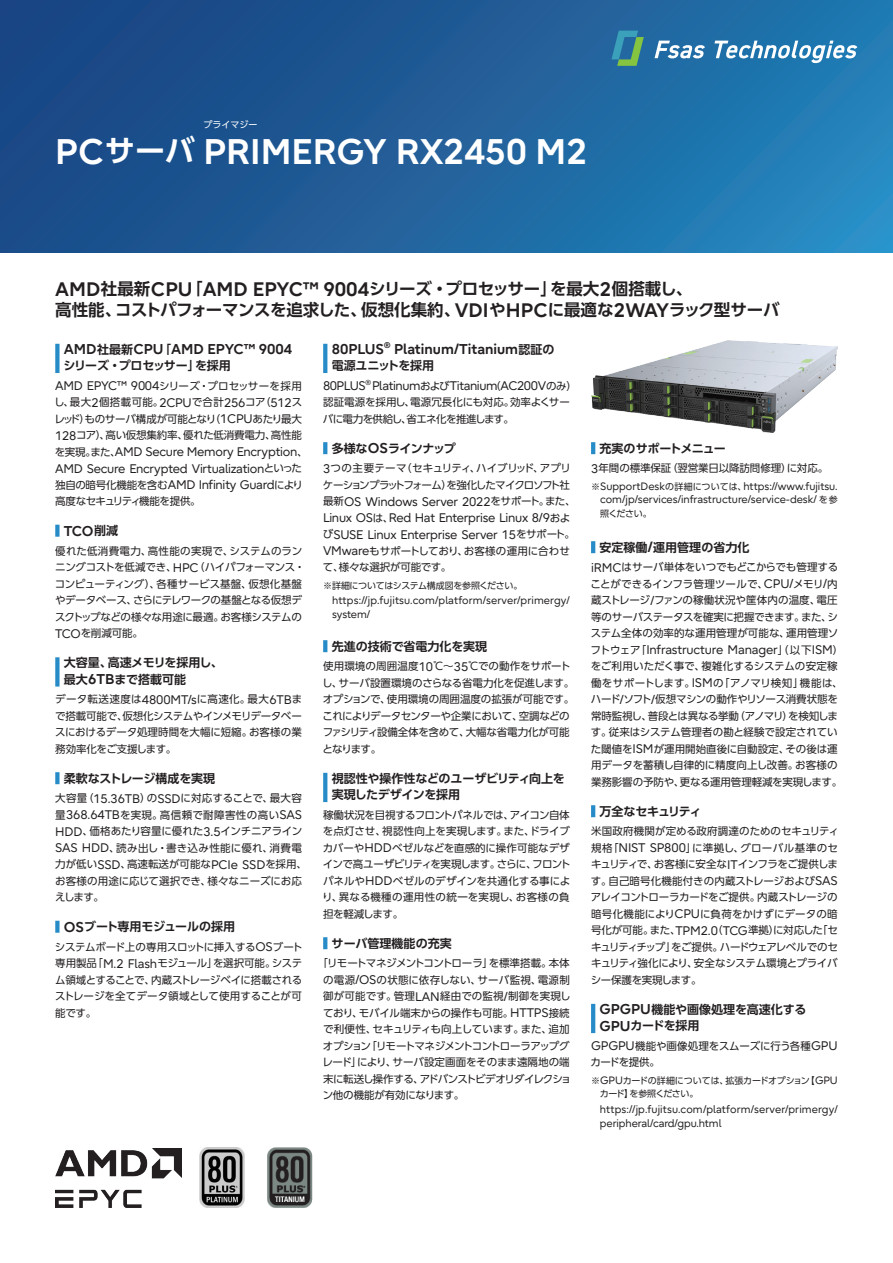
<style>
.page{position:relative;width:893px;height:1263px;background:#fff}
.page>*{position:absolute;margin:0;border:0;box-sizing:border-box;transform-origin:0 0}
.Document_Header{font:700 35.4px "Fujitsu Infinity Pro";color:#fff}
.Introduction{font:700 16.5px "UD Shin Go Pro De";letter-spacing:-.015em;color:#231f20}
.Subheadline2{font:700 14.1px "Fujitsu Infinity Pro";color:#231f20}
.Subheadline{font:700 14.1px "Fujitsu Infinity Pro";color:#231f20}
.Body{font:12.45px/16.5px "Fujitsu Infinity Pro";letter-spacing:-.02em;color:#231f20}
.Subheadline2-2{font:700 12px/16.5px "UD Shin Go Pro De";letter-spacing:-.01em;color:#231f20}
.Subheadline-2{font:700 12px "UD Shin Go Pro De";color:#231f20}
.Subheadline-3{font:700 12px "UD Shin Go Pro De";letter-spacing:-.055em;color:#231f20}
.Subheadline-4{font:700 12px "UD Shin Go Pro De";letter-spacing:-.03em;color:#231f20}
.Subheadline-5{font:700 12px "UD Shin Go Pro De";letter-spacing:-.05em;color:#231f20}
.Note-6pt{font:10.65px/13.5px "Fujitsu Infinity Pro";color:#231f20}
.Body-2{font:10.5px/16.5px "UD Shin Go Pro";letter-spacing:-.015em;color:#231f20}
.Body-3{font:10.5px/16.5px "UD Shin Go Pro";letter-spacing:-.065em;color:#231f20}
.Body-4{font:10.5px/16.5px "UD Shin Go Pro";letter-spacing:-.04em;color:#231f20}
.Body-5{font:10.5px "UD Shin Go Pro";letter-spacing:-.055em;color:#231f20}
.Note-6pt-2{font:9px/13.5px "UD Shin Go Pro";letter-spacing:-.035em;color:#231f20}
.Document_Header-2{font:9px "UD Shin Go Pro";color:#fff}
.s1{font-family:"UD Shin Go Pro De";font-size:30px}
.s2{font-family:"Fujitsu Infinity Pro";font-size:19.5px}
.s3{font-family:"UD Shin Go Pro De";font-size:12px}
.s4{font-family:"Fujitsu Infinity Pro";font-size:12.45px}
.s5{font-family:"UD Shin Go Pro";font-size:10.5px}
.s6{font-family:"Fujitsu Infinity Pro";font-size:14.1px}
.s7{font-family:"UD Shin Go Pro";font-size:9px}
.s8{font-family:"Fujitsu Infinity Pro";font-size:10.65px}
</style>
<div class="page">
<div style="left:0;top:0;width:893px;height:253px;background:linear-gradient(to right,#194280,#2582b9)"></div>
<svg style="left:611px;top:31px;width:33px;height:35px"></svg>
<svg style="left:655px;top:41px;width:50px;height:17px"></svg>
<svg style="left:714px;top:41px;width:143px;height:22px"></svg>
<img style="left:591px;top:340px;width:247px;height:93px">
<div style="left:55px;top:344px;width:5px;height:29px;background:#268bc7"></div>
<div style="left:55px;top:525px;width:5px;height:12px;background:#268bc7"></div>
<div style="left:55px;top:657px;width:5px;height:29px;background:#268bc7"></div>
<div style="left:55px;top:772px;width:5px;height:12px;background:#268bc7"></div>
<div style="left:55px;top:921px;width:5px;height:12px;background:#268bc7"></div>
<svg style="left:323px;top:344px;width:4px;height:29px"></svg>
<svg style="left:323px;top:442px;width:4px;height:12px"></svg>
<svg style="left:323px;top:640px;width:4px;height:12px"></svg>
<svg style="left:323px;top:773px;width:4px;height:29px"></svg>
<svg style="left:323px;top:937px;width:4px;height:12px"></svg>
<svg style="left:591px;top:442px;width:4px;height:12px"></svg>
<svg style="left:591px;top:541px;width:4px;height:12px"></svg>
<svg style="left:591px;top:805px;width:4px;height:12px"></svg>
<svg style="left:591px;top:1004px;width:4px;height:29px"></svg>
<img style="left:267px;top:1147px;width:46px;height:61px">
<img style="left:200px;top:1148px;width:44px;height:60px">
<img style="left:55px;top:1148px;width:127px;height:60px">
<p class="Document_Header-2" style="left:204px;top:117px;width:55px">プライマジー</p>
<p class="Document_Header" style="left:55px;top:128px;width:533px">PC<span class="s1">サーバ</span> PRIMERGY RX2450 M2</p>
<p class="Introduction" style="left:55px;top:275px;width:639px"><span class="s2">AMD</span>社最新<span class="s2">CPU</span>「<span class="s2">AMD EPYC™ 9004</span>シリーズ・プロセッサー」を最大<span class="s2">2</span>個搭載し、</p>
<p class="Introduction" style="left:55px;top:296px;width:726px">高性能、コストパフォーマンスを追求した、仮想化集約、<span class="s2">VDI</span>や<span class="s2">HPC</span>に最適な<span class="s2">2WAY</span>ラック型サーバ</p>
<p class="Subheadline2" style="left:64px;top:340px;width:230px">AMD<span class="s3">社最新</span>CPU<span class="s3">「</span>AMD EPYC™ 9004</p>
<p class="Subheadline2-2" style="left:63px;top:357px;width:169px">シリーズ・プロセッサー」を採用</p>
<p class="Body-2" style="left:54px;top:377px;width:250px;text-align:justify"><span class="s4">AMD EPYC™ 9004</span>シリーズ・プロセッサーを採用し、最大<span class="s4">2</span>個搭載可能。<span class="s4">2CPU</span>で合計<span class="s4">256</span>コア（<span class="s4">512</span>スレッド）ものサーバ構成が可能となり（<span class="s4">1CPU</span>あたり最大<span class="s4">128</span>コア）、高い仮想集約率、優れた低消費電力、高性能</p>
<p class="Body" style="left:55px;top:443px;width:254px"><span class="s5">を実現。また、</span>AMD Secure Memory Encryption<span class="s5">、<br></span>AMD Secure Encrypted Virtualization<span class="s5">といった独自の暗号化機能を含む</span>AMD Infinity Guard<span class="s5">により</span></p>
<p class="Body-5" style="left:55px;top:493px;width:147px">高度なセキュリティ機能を提供。</p>
<p class="Subheadline" style="left:64px;top:521px;width:56px">TCO<span class="s3">削減</span></p>
<p class="Body-2" style="left:55px;top:542px;width:252px">優れた低消費電力、高性能の実現で、システムのランニングコストを低減でき、<span class="s4">HPC</span>（ハイパフォーマンス・コンピューティング）、各種サービス基盤、仮想化基盤やデータベース、さらにテレワークの基盤となる仮想デスクトップなどの様々な用途に最適。お客様システムの<br><span class="s4">TCO</span>を削減可能。</p>
<p class="Subheadline2-2" style="left:64px;top:654px;width:161px">大容量、高速メモリを採用し、最大<span class="s6">6TB</span>まで搭載可能</p>
<p class="Body-2" style="left:55px;top:691px;width:249px;text-align:justify">データ転送速度は<span class="s4">4800MT/s</span>に高速化。最大<span class="s4">6TB</span>まで搭載可能で、仮想化システムやインメモリデータベースにおけるデータ処理時間を大幅に短縮。お客様の業務効率化をご支援します。</p>
<p class="Subheadline-2" style="left:64px;top:768px;width:153px">柔軟なストレージ構成を実現</p>
<p class="Body-2" style="left:55px;top:790px;width:253px">大容量（<span class="s4">15.36TB</span>）の<span class="s4">SSD</span>に対応することで、最大容量<span class="s4">368.64TB</span>を実現。高信頼で耐障害性の高い<span class="s4">SAS<br>HDD</span>、価格あたり容量に優れた<span class="s4">3.5</span>インチニアライン<br><span class="s4">SAS HDD</span>、読み出し・書き込み性能に優れ、消費電力が低い<span class="s4">SSD</span>、高速転送が可能な<span class="s4">PCIe SSD</span>を採用、お客様の用途に応じて選択でき、様々なニーズにお応えします。</p>
<p class="Subheadline-2" style="left:64px;top:917px;width:173px"><span class="s6">OS</span>ブート専用モジュールの採用</p>
<p class="Body-2" style="left:55px;top:938px;width:249px;text-align:justify">システムボード上の専用スロットに挿入する<span class="s4">OS</span>ブート専用製品「<span class="s4">M.2 Flash</span>モジュール」を選択可能。システム領域とすることで、内蔵ストレージベイに搭載されるストレージを全てデータ領域として使用することが可能です。</p>
<p class="Subheadline2" style="left:332px;top:340px;width:224px">80PLUS<sup>®</sup> Platinum/Titanium<span class="s3">認証の</span></p>
<p class="Subheadline2-2" style="left:332px;top:357px;width:104px">電源ユニットを採用</p>
<p class="Body" style="left:323px;top:377px;width:255px">80PLUS<sup>®</sup> Platinum<span class="s5">および</span>Titanium<span class="s5">（</span>AC200V<span class="s5">のみ）</span></p>
<p class="Body-4" style="left:323px;top:394px;width:248px">認証電源を採用し、電源冗長化にも対応。効率よくサーバに電力を供給し、省エネ化を推進します。</p>
<p class="Subheadline-3" style="left:332px;top:438px;width:126px">多様な<span class="s6">OS</span>ラインナップ</p>
<p class="Body-3" style="left:323px;top:460px;width:250px"><span class="s4">3</span>つの主要テーマ（セキュリティ、ハイブリッド、アプリケーションプラットフォーム）を強化したマイクロソフト社</p>
<p class="Body" style="left:323px;top:493px;width:254px"><span class="s5">最新</span>OS Windows Server 2022<span class="s5">をサポート。また、<br></span>Linux OS<span class="s5">は、</span>Red Hat Enterprise Linux 8/9<span class="s5">および</span>SUSE Linux Enterprise Server 15<span class="s5">をサポート。</span></p>
<p class="Body-2" style="left:323px;top:542px;width:248px"><span class="s4">VMware</span>もサポートしており、お客様の運用に合わせて、様々な選択が可能です。</p>
<p class="Note-6pt-2" style="left:323px;top:578px;width:201px">※詳細についてはシステム構成図を参照ください。</p>
<p class="Note-6pt" style="left:332px;top:594px;width:239px">https://jp.fujitsu.com/platform/server/primergy/ system/</p>
<p class="Subheadline-2" style="left:332px;top:636px;width:157px">先進の技術で省電力化を実現</p>
<p class="Body-2" style="left:322px;top:658px;width:254px">使用環境の周囲温度<span class="s4">10</span>℃～<span class="s4">35</span>℃での動作をサポートし、サーバ設置環境のさらなる省電力化を促進します。オプションで、使用環境の周囲温度の拡張が可能です。これによりデータセンターや企業において、空調などのファシリティ設備全体を含めて、大幅な省電力化が可能となります。</p>
<p class="Subheadline2-2" style="left:332px;top:770px;width:235px">視認性や操作性などのユーザビリティ向上を実現したデザインを採用</p>
<p class="Body-2" style="left:322px;top:806px;width:250px;text-align:justify">稼働状況を目視するフロントパネルでは、アイコン自体を点灯させ、視認性向上を実現します。また、ドライブカバーや<span class="s4">HDD</span>ベゼルなどを直感的に操作可能なデザインで高ユーザビリティを実現します。さらに、フロントパネルや<span class="s4">HDD</span>ベゼルのデザインを共通化する事により、異なる機種の運用性の統一を実現し、お客様の負担を軽減します。</p>
<p class="Subheadline-2" style="left:332px;top:933px;width:122px">サーバ管理機能の充実</p>
<p class="Body-2" style="left:322px;top:955px;width:250px;text-indent:-5px">「リモートマネジメントコントローラ」を標準搭載。本体の電源<span class="s4">/OS</span>の状態に依存しない、サーバ監視、電源制御が可能です。管理<span class="s4">LAN</span>経由での監視<span class="s4">/</span>制御を実現しており、モバイル端末からの操作も可能。<span class="s4">HTTPS</span>接続で利便性、セキュリティも向上しています。また、追加オプション「リモートマネジメントコントローラアップグレード」により、サーバ設定画面をそのまま遠隔地の端末に転送し操作する、アドバンストビデオリダイレクション他の機能が有効になります。</p>
<p class="Subheadline-4" style="left:600px;top:438px;width:128px">充実のサポートメニュー</p>
<p class="Body-2" style="left:591px;top:460px;width:239px"><span class="s4">3</span>年間の標準保証（翌営業日以降訪問修理）に対応。</p>
<p class="Note-6pt" style="left:591px;top:479px;width:248px;text-align:right"><span class="s7">※</span> SupportDesk<span class="s7">の詳細については、</span>https://www.fujitsu. com/jp/services/infrastructure/service-desk/ <span class="s7">を参</span></p>
<p class="Note-6pt-2" style="left:600px;top:506px;width:53px">照ください。</p>
<p class="Subheadline-2" style="left:600px;top:537px;width:151px">安定稼働<span class="s6">/</span>運用管理の省力化</p>
<p class="Body-2" style="left:590px;top:559px;width:249px;text-align:justify"><span class="s4">iRMC</span>はサーバ単体をいつでもどこからでも管理することができるインフラ管理ツールで、<span class="s4">CPU/</span>メモリ<span class="s4">/</span>内蔵ストレージ<span class="s4">/</span>ファンの稼働状況や筐体内の温度、電圧等のサーバステータスを確実に把握できます。また、システム全体の効率的な運用管理が可能な、運用管理ソ</p>
<p class="Body" style="left:591px;top:641px;width:254px"><span class="s5">フトウェア「</span>Infrastructure Manager<span class="s5">」（以下</span>ISM<span class="s5">）</span></p>
<p class="Body-2" style="left:591px;top:658px;width:253px">をご利用いただく事で、複雑化するシステムの安定稼働をサポートします。<span class="s4">ISM</span>の「アノマリ検知」機能は、ハード<span class="s4">/</span>ソフト<span class="s4">/</span>仮想マシンの動作やリソース消費状態を常時監視し、普段とは異なる挙動（アノマリ）を検知します。従来はシステム管理者の勘と経験で設定されていた閾値を<span class="s4">ISM</span>が運用開始直後に自動設定、その後は運用データを蓄積し自律的に精度向上し改善。お客様の業務影響の予防や、更なる運用管理軽減を実現します。</p>
<p class="Subheadline-5" style="left:600px;top:801px;width:103px">万全なセキュリティ</p>
<p class="Body-2" style="left:591px;top:823px;width:250px;text-align:justify">米国政府機関が定める政府調達のためのセキュリティ規格「<span class="s4">NIST SP800</span>」に準拠し、グローバル基準のセキュリティで、お客様に安全な<span class="s4">IT</span>インフラをご提供します。自己暗号化機能付きの内蔵ストレージおよび<span class="s4">SAS</span>アレイコントローラカードをご提供。内蔵ストレージの暗号化機能により<span class="s4">CPU</span>に負荷をかけずにデータの暗号化が可能。また、<span class="s4">TPM2.0</span>（<span class="s4">TCG</span>準拠）に対応した「セキュリティチップ」をご提供。ハードウェアレベルでのセキュリティ強化により、安全なシステム環境とプライバシー保護を実現します。</p>
<p class="Subheadline2-2" style="left:600px;top:1001px;width:208px"><span class="s6">GPGPU</span>機能や画像処理を高速化する<br><span class="s6">GPU</span>カードを採用</p>
<p class="Body-2" style="left:591px;top:1037px;width:249px"><span class="s4">GPGPU</span>機能や画像処理をスムーズに行う各種<span class="s4">GPU</span>カードを提供。</p>
<p class="Note-6pt-2" style="left:600px;top:1073px;width:239px;text-indent:-9px">※ <span class="s8">GPU</span>カードの詳細については、拡張カードオプション【<span class="s8">GPU</span>カード】を参照ください。</p>
<p class="Note-6pt" style="left:600px;top:1102px;width:239px">https://jp.fujitsu.com/platform/server/primergy/ peripheral/card/gpu.html</p>
</div>
